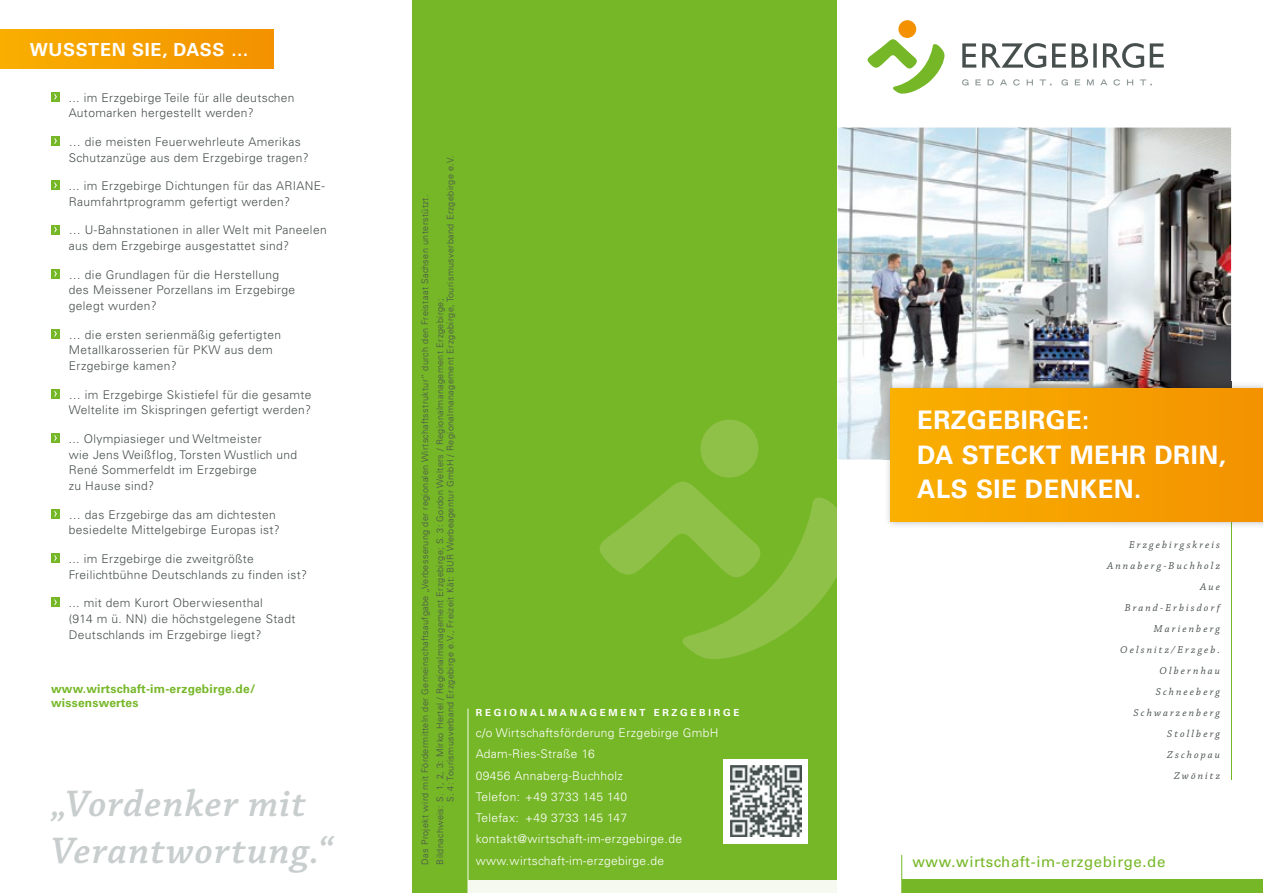
<style>
.page{position:relative;width:1263px;height:893px;background:#fff}
.page>*{position:absolute;margin:0;border:0;box-sizing:border-box;transform-origin:0 0}
.t1{font:italic 600 39px/46.8px "Chaparral Pro";letter-spacing:.03em;color:#c8cdcd}
.t2{font:700 25.5px/34.5px "Univers";letter-spacing:.02em;color:#fff}
.t3{font:700 18px "Univers";letter-spacing:.04em;color:#fff}
.t4{font:15px "Univers";letter-spacing:.04em;color:#76b727}
.t5{font:300 12px/15.8px "Univers";letter-spacing:.03em;color:#474f4e}
.t6{font:300 12px/21.3px "Univers";letter-spacing:.03em;color:#fff}
.t7{font:700 12px/14.4px "Univers";letter-spacing:.02em;color:#76b727}
.t8{font:italic 10.5px/21px "Chaparral Pro";letter-spacing:.2em;color:#474f4e;text-align:right}
.t9{font:700 9.75px "Univers";letter-spacing:.28em;color:#fff}
.t10{font:300 9px/14.9px "Univers";letter-spacing:.045em;color:#474f4e}
</style>
<div class="page">
<div style="left:412px;top:0;width:426px;height:893px;background:#76b727"></div>
<div style="left:700px;top:420px;width:58px;height:58px;background:#8fc149;border-radius:50%"></div>
<svg style="left:600px;top:480px;width:238px;height:181px"></svg>
<hr style="left:468px;top:709px;width:1px;height:184px;background:#f5f9f0">
<div style="left:468px;top:880px;width:370px;height:13px;background:#f5f9f0"></div>
<div style="left:901px;top:879px;width:362px;height:14px;background:#76b727"></div>
<hr style="left:901px;top:855px;width:1px;height:38px;background:#76b727">
<hr style="left:1231px;top:520px;width:1px;height:260px;background:#76b727">
<svg style="left:962px;top:43px;width:202px;height:25px"></svg>
<svg style="left:962px;top:79px;width:190px;height:7px"></svg>
<div style="left:898px;top:20px;width:18px;height:18px;background:#f39100;border-radius:50%"></div>
<svg style="left:867px;top:39px;width:77px;height:55px"></svg>
<img style="left:838px;top:128px;width:393px;height:331px">
<img style="left:883px;top:381px;width:380px;height:145px">
<img style="left:883px;top:381px;width:348px;height:78px">
<div style="left:891px;top:389px;width:372px;height:132px;background:linear-gradient(to right,#f9b000,#f39200)"></div>
<div style="left:723px;top:759px;width:85px;height:85px;background:#fff"></div>
<img style="left:730px;top:766px;width:71px;height:70px">
<div style="left:0;top:30px;width:273px;height:38px;background:linear-gradient(to right,#f9af00,#f39200)"></div>
<div style="left:51px;top:92px;width:9px;height:10px;background:#76b727"></div>
<svg style="left:54px;top:94px;width:3px;height:6px"></svg>
<div style="left:51px;top:136px;width:9px;height:10px;background:#76b727"></div>
<svg style="left:54px;top:138px;width:3px;height:6px"></svg>
<div style="left:51px;top:180px;width:9px;height:10px;background:#76b727"></div>
<svg style="left:54px;top:182px;width:3px;height:6px"></svg>
<svg style="left:51px;top:225px;width:9px;height:9px"></svg>
<div style="left:51px;top:269px;width:9px;height:10px;background:#76b727"></div>
<svg style="left:54px;top:271px;width:3px;height:6px"></svg>
<div style="left:51px;top:329px;width:9px;height:10px;background:#76b727"></div>
<svg style="left:54px;top:331px;width:3px;height:6px"></svg>
<div style="left:51px;top:389px;width:9px;height:10px;background:#76b727"></div>
<svg style="left:54px;top:391px;width:3px;height:6px"></svg>
<div style="left:51px;top:433px;width:9px;height:10px;background:#76b727"></div>
<svg style="left:54px;top:435px;width:3px;height:6px"></svg>
<div style="left:51px;top:509px;width:9px;height:10px;background:#76b727"></div>
<svg style="left:54px;top:511px;width:3px;height:6px"></svg>
<div style="left:51px;top:553px;width:9px;height:10px;background:#76b727"></div>
<svg style="left:54px;top:555px;width:3px;height:6px"></svg>
<div style="left:51px;top:597px;width:9px;height:10px;background:#76b727"></div>
<svg style="left:54px;top:599px;width:3px;height:6px"></svg>
<h3 class="t3" style="left:30px;top:39px;width:221px">WUSSTEN SIE, DASS …</h3>
<p class="t5" style="left:69px;top:90px;width:227px">... im Erzgebirge Teile für alle deutschen<br>Automarken hergestellt werden?</p>
<p class="t5" style="left:69px;top:134px;width:242px">… die meisten Feuerwehrleute Amerikas<br>Schutzanzüge aus dem Erzgebirge tragen?</p>
<p class="t5" style="left:69px;top:178px;width:257px">... im Erzgebirge Dichtungen für das ARIANE-<br>Raumfahrtprogramm gefertigt werden?</p>
<p class="t5" style="left:69px;top:222px;width:259px">… U-Bahnstationen in aller Welt mit Paneelen aus dem Erzgebirge ausgestattet sind?</p>
<p class="t5" style="left:69px;top:267px;width:228px">… die Grundlagen für die Herstellung des Meissener Porzellans im Erzgebirge gelegt wurden?</p>
<p class="t5" style="left:69px;top:327px;width:214px">… die ersten serienmäßig gefertigten<br>Metallkarosserien für PKW aus dem<br>Erzgebirge kamen?</p>
<p class="t5" style="left:69px;top:387px;width:244px">… im Erzgebirge Skistiefel für die gesamte<br>Weltelite im Skispringen gefertigt werden?</p>
<p class="t5" style="left:69px;top:431px;width:230px">... Olympiasieger und Weltmeister<br>wie Jens Weißflog, Torsten Wustlich und<br>René Sommerfeldt im Erzgebirge<br>zu Hause sind?</p>
<p class="t5" style="left:69px;top:507px;width:213px">… das Erzgebirge das am dichtesten besiedelte Mittelgebirge Europas ist?</p>
<p class="t5" style="left:69px;top:551px;width:240px">... im Erzgebirge die zweitgrößte<br>Freilichtbühne Deutschlands zu finden ist?</p>
<p class="t5" style="left:69px;top:595px;width:228px">... mit dem Kurort Oberwiesenthal<br>(914 m ü. NN) die höchstgelegene Stadt<br>Deutschlands im Erzgebirge liegt?</p>
<p class="t7" style="left:51px;top:682px;width:206px">WWW.WIRTSCHAFT-IM-ERZGEBIRGE.DE/<br>WISSENSWERTES</p>
<h1 class="t1" style="left:51px;top:782px;width:283px">„Vordenker mit<br>Verantwortung.“</h1>
<p class="t10" style="left:443px;top:802px;width:648px;rotate:-90deg">S. 4: Tourismusverband Erzgebirge e.V., Freizeit Kät: BUR Werbeagentur GmbH / Regionalmanagement Erzgebirge, Tourismusverband Erzgebirge e.V.</p>
<p class="t10" style="left:417px;top:865px;width:671px;rotate:-90deg">Das Projekt wird mit Fördermitteln der Gemeinschaftsaufgabe „Verbesserung der regionalen Wirtschaftsstruktur“ durch den Freistaat Sachsen unterstützt.<br>Bildnachweis: S. 1, 2, 3: Mirko Hertel / Regionalmanagement Erzgebirge; S. 3: Gordon Welters / Regionalmanagement Erzgebirge;</p>
<p class="t9" style="left:476px;top:707px;width:265px">REGIONALMANAGEMENT ERZGEBIRGE</p>
<p class="t6" style="left:476px;top:722px;width:244px">c/o Wirtschaftsförderung Erzgebirge GmbH<br>Adam-Ries-Straße 16<br>09456 Annaberg-Buchholz<br>Telefon: +49 3733 145 140<br>Telefax: +49 3733 145 147 kontakt@wirtschaft-im-erzgebirge.de www.wirtschaft-im-erzgebirge.de</p>
<h2 class="t2" style="left:917px;top:403px;width:310px">ERZGEBIRGE:<br>DA STECKT MEHR DRIN,<br>ALS SIE DENKEN.</h2>
<p class="t8" style="left:1107px;top:535px;width:114px">Erzgebirgskreis<br>Annaberg-Buchholz<br>Aue<br>Brand-Erbisdorf<br>Marienberg<br>Oelsnitz/Erzgeb.<br>Olbernhau<br>Schneeberg<br>Schwarzenberg<br>Stollberg<br>Zschopau<br>Zwönitz</p>
<p class="t4" style="left:912px;top:853px;width:254px">www.wirtschaft-im-erzgebirge.de</p>
</div>
